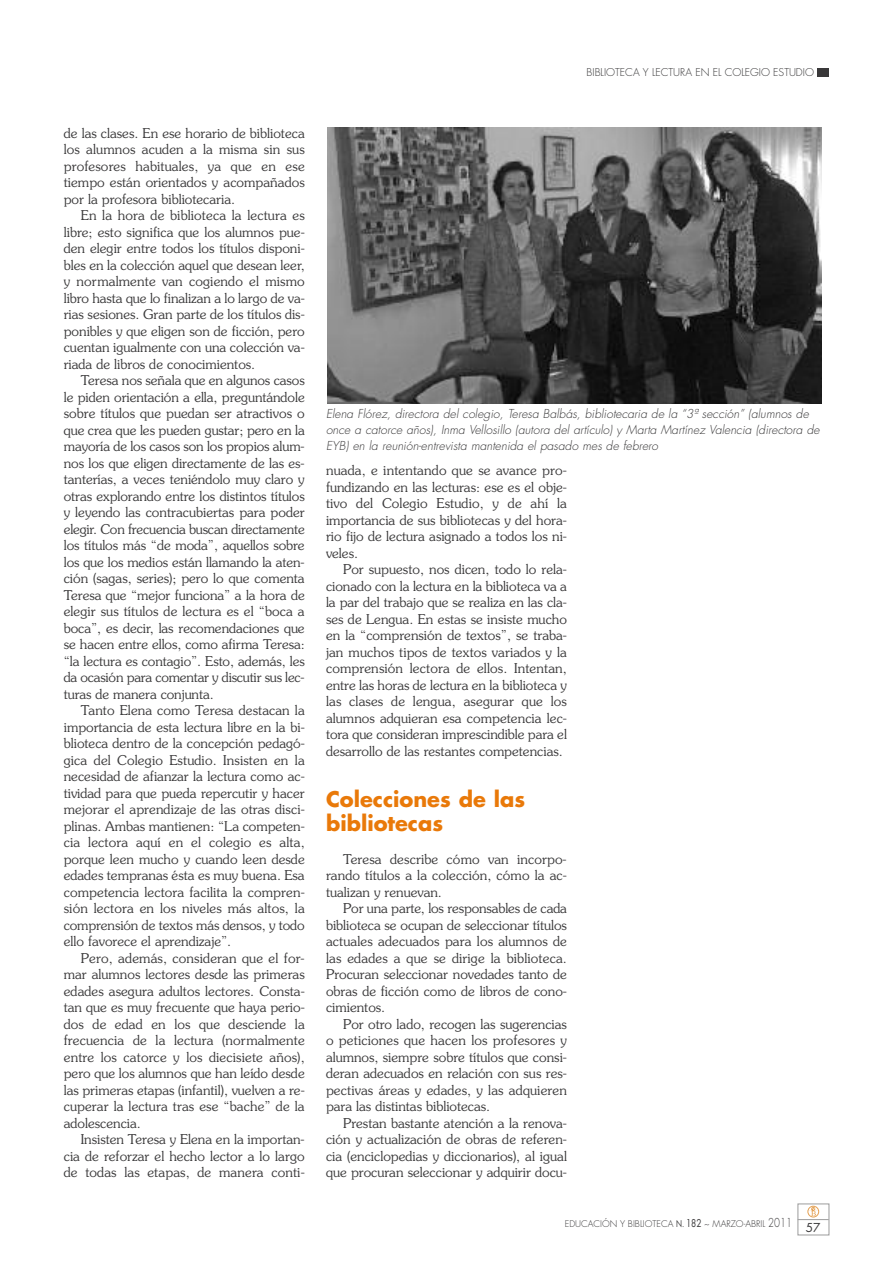
<style>
.page{position:relative;width:893px;height:1263px;background:#fff}
.page>*{position:absolute;margin:0;border:0;box-sizing:border-box;transform-origin:0 0}
.t1{font:700 21px/24px "Futura";color:#e97909}
.t2{font:300 13.5px "Souvenir";color:#393839}
.t3{font:italic 300 12px/15.8px "Futura";letter-spacing:.005em;color:#393839}
.t4{font:12px "Futura";color:#393839}
.t5{font:300 10.5px "Futura";color:#393839}
.t6{font:300 9px "Futura";color:#393839}
.s1{font-weight:400}
.s2{font-weight:400;font-size:10.5px}
.s3{font-size:12px}
</style>
<div class="page">
<svg style="left:807px;top:1206px;width:12px;height:11px"></svg>
<div style="left:798px;top:1204px;width:31px;height:31px;border:1px solid #9c9c9c"></div>
<hr style="left:798px;top:1219px;width:31px;height:1px;background:#9c9c9c">
<div style="left:817px;top:68px;width:12px;height:9px;background:#393839"></div>
<img style="left:327px;top:128px;width:494px;height:276px">
<p class="t2" style="left:64px;top:125px;width:242px">de las clases. En ese horario de biblioteca</p>
<p class="t2" style="left:64px;top:142px;width:242px">los alumnos acuden a la misma sin sus</p>
<p class="t2" style="left:64px;top:158px;width:242px">profesores habituales, ya que en ese</p>
<p class="t2" style="left:64px;top:175px;width:242px">tiempo están orientados y acompañados</p>
<p class="t2" style="left:64px;top:191px;width:173px">por la profesora bibliotecaria.</p>
<p class="t2" style="left:81px;top:208px;width:225px">En la hora de biblioteca la lectura es</p>
<p class="t2" style="left:64px;top:224px;width:242px">libre; esto significa que los alumnos pue-</p>
<p class="t2" style="left:64px;top:241px;width:242px">den elegir entre todos los títulos disponi-</p>
<p class="t2" style="left:64px;top:257px;width:242px">bles en la colección aquel que desean leer,</p>
<p class="t2" style="left:64px;top:274px;width:242px">y normalmente van cogiendo el mismo</p>
<p class="t2" style="left:64px;top:290px;width:242px">libro hasta que lo finalizan a lo largo de va-</p>
<p class="t2" style="left:64px;top:307px;width:242px">rias sesiones. Gran parte de los títulos dis-</p>
<p class="t2" style="left:64px;top:323px;width:242px">ponibles y que eligen son de ficción, pero</p>
<p class="t2" style="left:64px;top:340px;width:242px">cuentan igualmente con una colección va-</p>
<p class="t2" style="left:64px;top:356px;width:193px">riada de libros de conocimientos.</p>
<p class="t2" style="left:81px;top:373px;width:225px">Teresa nos señala que en algunos casos</p>
<p class="t2" style="left:64px;top:389px;width:242px">le piden orientación a ella, preguntándole</p>
<p class="t2" style="left:64px;top:406px;width:242px">sobre títulos que puedan ser atractivos o</p>
<p class="t2" style="left:64px;top:422px;width:242px">que crea que les pueden gustar; pero en la</p>
<p class="t2" style="left:64px;top:439px;width:242px">mayoría de los casos son los propios alum-</p>
<p class="t2" style="left:64px;top:455px;width:242px">nos los que eligen directamente de las es-</p>
<p class="t2" style="left:64px;top:472px;width:242px">tanterías, a veces teniéndolo muy claro y</p>
<p class="t2" style="left:64px;top:488px;width:242px">otras explorando entre los distintos títulos</p>
<p class="t2" style="left:64px;top:505px;width:242px">y leyendo las contracubiertas para poder</p>
<p class="t2" style="left:64px;top:521px;width:242px">elegir. Con frecuencia buscan directamente</p>
<p class="t2" style="left:64px;top:538px;width:242px">los títulos más “de moda”, aquellos sobre</p>
<p class="t2" style="left:64px;top:554px;width:242px">los que los medios están llamando la aten-</p>
<p class="t2" style="left:64px;top:571px;width:242px">ción (sagas, series); pero lo que comenta</p>
<p class="t2" style="left:64px;top:587px;width:242px">Teresa que “mejor funciona” a la hora de</p>
<p class="t2" style="left:64px;top:604px;width:242px">elegir sus títulos de lectura es el “boca a</p>
<p class="t2" style="left:64px;top:620px;width:242px">boca”, es decir, las recomendaciones que</p>
<p class="t2" style="left:64px;top:637px;width:242px">se hacen entre ellos, como afirma Teresa:</p>
<p class="t2" style="left:64px;top:653px;width:242px">“la lectura es contagio”. Esto, además, les</p>
<p class="t2" style="left:64px;top:670px;width:242px">da ocasión para comentar y discutir sus lec-</p>
<p class="t2" style="left:64px;top:686px;width:152px">turas de manera conjunta.</p>
<p class="t2" style="left:81px;top:703px;width:225px">Tanto Elena como Teresa destacan la</p>
<p class="t2" style="left:64px;top:719px;width:242px">importancia de esta lectura libre en la bi-</p>
<p class="t2" style="left:64px;top:736px;width:242px">blioteca dentro de la concepción pedagó-</p>
<p class="t2" style="left:64px;top:752px;width:242px">gica del Colegio Estudio. Insisten en la</p>
<p class="t2" style="left:64px;top:769px;width:242px">necesidad de afianzar la lectura como ac-</p>
<p class="t2" style="left:64px;top:785px;width:242px">tividad para que pueda repercutir y hacer</p>
<p class="t2" style="left:64px;top:802px;width:242px">mejorar el aprendizaje de las otras disci-</p>
<p class="t2" style="left:64px;top:818px;width:242px">plinas. Ambas mantienen: “La competen-</p>
<p class="t2" style="left:64px;top:835px;width:242px">cia lectora aquí en el colegio es alta,</p>
<p class="t2" style="left:64px;top:851px;width:242px">porque leen mucho y cuando leen desde</p>
<p class="t2" style="left:64px;top:868px;width:242px">edades tempranas ésta es muy buena. Esa</p>
<p class="t2" style="left:64px;top:884px;width:242px">competencia lectora facilita la compren-</p>
<p class="t2" style="left:64px;top:901px;width:242px">sión lectora en los niveles más altos, la</p>
<p class="t2" style="left:64px;top:917px;width:242px">comprensión de textos más densos, y todo</p>
<p class="t2" style="left:64px;top:934px;width:169px">ello favorece el aprendizaje”.</p>
<p class="t2" style="left:81px;top:950px;width:225px">Pero, además, consideran que el for-</p>
<p class="t2" style="left:64px;top:967px;width:242px">mar alumnos lectores desde las primeras</p>
<p class="t2" style="left:64px;top:983px;width:242px">edades asegura adultos lectores. Consta-</p>
<p class="t2" style="left:64px;top:1000px;width:242px">tan que es muy frecuente que haya perio-</p>
<p class="t2" style="left:64px;top:1016px;width:242px">dos de edad en los que desciende la</p>
<p class="t2" style="left:64px;top:1033px;width:242px">frecuencia de la lectura (normalmente</p>
<p class="t2" style="left:64px;top:1049px;width:242px">entre los catorce y los diecisiete años),</p>
<p class="t2" style="left:64px;top:1066px;width:242px">pero que los alumnos que han leído desde</p>
<p class="t2" style="left:64px;top:1082px;width:242px">las primeras etapas (infantil), vuelven a re-</p>
<p class="t2" style="left:64px;top:1099px;width:242px">cuperar la lectura tras ese “bache” de la</p>
<p class="t2" style="left:64px;top:1115px;width:79px">adolescencia.</p>
<p class="t2" style="left:81px;top:1132px;width:225px">Insisten Teresa y Elena en la importan-</p>
<p class="t2" style="left:64px;top:1148px;width:242px">cia de reforzar el hecho lector a lo largo</p>
<p class="t2" style="left:64px;top:1165px;width:242px">de todas las etapas, de manera conti-</p>
<p class="t5" style="left:587px;top:68px;width:229px">BIBLIOTECA Y LECTURA EN EL COLEGIO ESTUDIO</p>
<p class="t3" style="left:326px;top:407px;width:495px">Elena Flórez, directora del colegio, Teresa Balbás, bibliotecaria de la “3ª sección” (alumnos de once a catorce años), Inma Vellosillo (autora del artículo) y Marta Martínez Valencia (directora de<br>EYB) en la reunión-entrevista mantenida el pasado mes de febrero</p>
<p class="t2" style="left:326px;top:463px;width:242px">nuada, e intentando que se avance pro-</p>
<p class="t2" style="left:326px;top:479px;width:242px">fundizando en las lecturas: ese es el obje-</p>
<p class="t2" style="left:326px;top:496px;width:242px">tivo del Colegio Estudio, y de ahí la</p>
<p class="t2" style="left:326px;top:512px;width:242px">importancia de sus bibliotecas y del hora-</p>
<p class="t2" style="left:326px;top:529px;width:242px">rio fijo de lectura asignado a todos los ni-</p>
<p class="t2" style="left:326px;top:545px;width:34px">veles.</p>
<p class="t2" style="left:343px;top:562px;width:225px">Por supuesto, nos dicen, todo lo rela-</p>
<p class="t2" style="left:326px;top:578px;width:242px">cionado con la lectura en la biblioteca va a</p>
<p class="t2" style="left:326px;top:595px;width:242px">la par del trabajo que se realiza en las cla-</p>
<p class="t2" style="left:326px;top:611px;width:242px">ses de Lengua. En estas se insiste mucho</p>
<p class="t2" style="left:326px;top:628px;width:242px">en la “comprensión de textos”, se traba-</p>
<p class="t2" style="left:326px;top:644px;width:242px">jan muchos tipos de textos variados y la</p>
<p class="t2" style="left:326px;top:661px;width:242px">comprensión lectora de ellos. Intentan,</p>
<p class="t2" style="left:326px;top:677px;width:242px">entre las horas de lectura en la biblioteca y</p>
<p class="t2" style="left:326px;top:694px;width:242px">las clases de lengua, asegurar que los</p>
<p class="t2" style="left:326px;top:710px;width:242px">alumnos adquieran esa competencia lec-</p>
<p class="t2" style="left:326px;top:727px;width:242px">tora que consideran imprescindible para el</p>
<p class="t2" style="left:326px;top:743px;width:238px">desarrollo de las restantes competencias.</p>
<p class="t1" style="left:326px;top:789px;width:201px">Colecciones de las bibliotecas</p>
<p class="t2" style="left:343px;top:851px;width:225px">Teresa describe cómo van incorpo-</p>
<p class="t2" style="left:326px;top:868px;width:242px">rando títulos a la colección, cómo la ac-</p>
<p class="t2" style="left:326px;top:884px;width:118px">tualizan y renuevan.</p>
<p class="t2" style="left:343px;top:901px;width:225px">Por una parte, los responsables de cada</p>
<p class="t2" style="left:326px;top:917px;width:242px">biblioteca se ocupan de seleccionar títulos</p>
<p class="t2" style="left:326px;top:934px;width:242px">actuales adecuados para los alumnos de</p>
<p class="t2" style="left:326px;top:950px;width:242px">las edades a que se dirige la biblioteca.</p>
<p class="t2" style="left:326px;top:967px;width:242px">Procuran seleccionar novedades tanto de</p>
<p class="t2" style="left:326px;top:983px;width:242px">obras de ficción como de libros de cono-</p>
<p class="t2" style="left:326px;top:1000px;width:61px">cimientos.</p>
<p class="t2" style="left:343px;top:1016px;width:225px">Por otro lado, recogen las sugerencias</p>
<p class="t2" style="left:326px;top:1033px;width:242px">o peticiones que hacen los profesores y</p>
<p class="t2" style="left:326px;top:1049px;width:242px">alumnos, siempre sobre títulos que consi-</p>
<p class="t2" style="left:326px;top:1066px;width:242px">deran adecuados en relación con sus res-</p>
<p class="t2" style="left:326px;top:1082px;width:242px">pectivas áreas y edades, y las adquieren</p>
<p class="t2" style="left:326px;top:1099px;width:166px">para las distintas bibliotecas.</p>
<p class="t2" style="left:343px;top:1115px;width:225px">Prestan bastante atención a la renova-</p>
<p class="t2" style="left:326px;top:1132px;width:242px">ción y actualización de obras de referen-</p>
<p class="t2" style="left:326px;top:1148px;width:242px">cia (enciclopedias y diccionarios), al igual</p>
<p class="t2" style="left:326px;top:1165px;width:242px">que procuran seleccionar y adquirir docu-</p>
<p class="t6" style="left:565px;top:1219px;width:229px">EDUCACIÓN Y BIBLIOTECA <span class="s1">N.</span> <span class="s2">182</span> ~ MARZO-ABRIL <span class="s3">2011</span></p>
<p class="t4" style="left:806px;top:1222px;width:16px">57</p>
</div>
